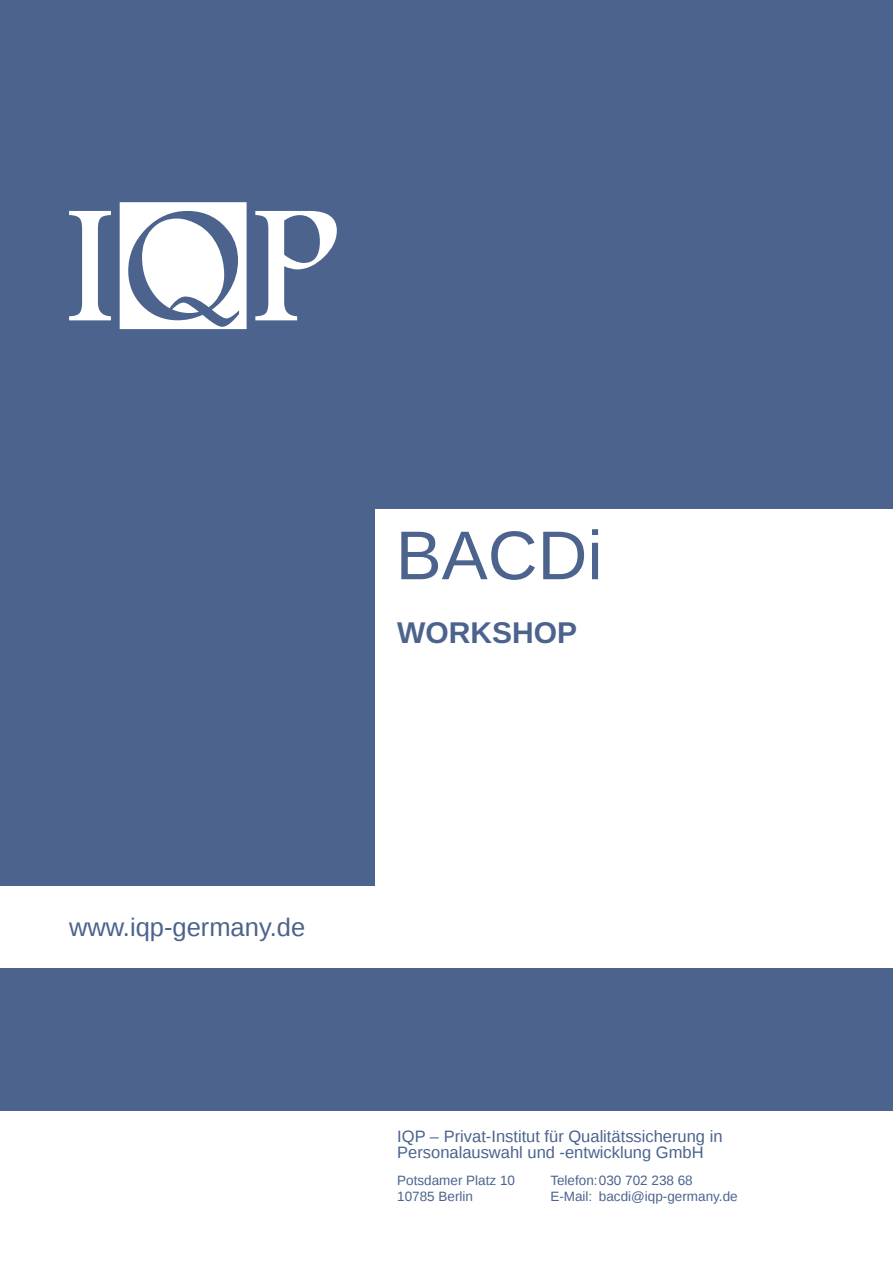
<style>
.page{position:relative;width:893px;height:1263px;background:#fff}
.page>*{position:absolute;margin:0;border:0;box-sizing:border-box;transform-origin:0 0}
.t1{font:69px "Liberation Sans";color:#4b638d}
.Headline_klein{font:700 30px "Liberation Sans";color:#4b638d}
.t2{font:25.5px "Liberation Sans";color:#4b638d}
.t3{font:16.5px "Liberation Sans";color:#4b638d}
.t4{font:13.5px "Liberation Sans";color:#4b638d}
</style>
<div class="page">
<div style="left:0;top:0;width:893px;height:508px;background:#4b638d"></div>
<div style="left:0;top:377px;width:374px;height:508px;background:#4b638d"></div>
<div style="left:0;top:968px;width:893px;height:142px;background:#4b638d"></div>
<svg style="left:69px;top:211px;width:42px;height:109px"></svg>
<svg style="left:255px;top:211px;width:82px;height:109px"></svg>
<svg style="left:120px;top:202px;width:127px;height:127px"></svg>
<p class="t1" style="left:396px;top:516px;width:209px">BACDi</p>
<p class="Headline_klein" style="left:397px;top:611px;width:181px">WORKSHOP</p>
<p class="t2" style="left:69px;top:912px;width:238px">www.iqp-germany.de</p>
<p class="t3" style="left:397px;top:1127px;width:327px">IQP – Privat-Institut für Qualitätssicherung in</p>
<p class="t3" style="left:397px;top:1143px;width:308px">Personalauswahl und -entwicklung GmbH</p>
<p class="t4" style="left:397px;top:1172px;width:119px">Potsdamer Platz 10</p>
<p class="t4" style="left:397px;top:1189px;width:77px">10785 Berlin</p>
<p class="t4" style="left:550px;top:1172px;width:144px">Telefon:030 702 238 68</p>
<p class="t4" style="left:550px;top:1189px;width:189px">E-Mail: bacdi@iqp-germany.de</p>
</div>
